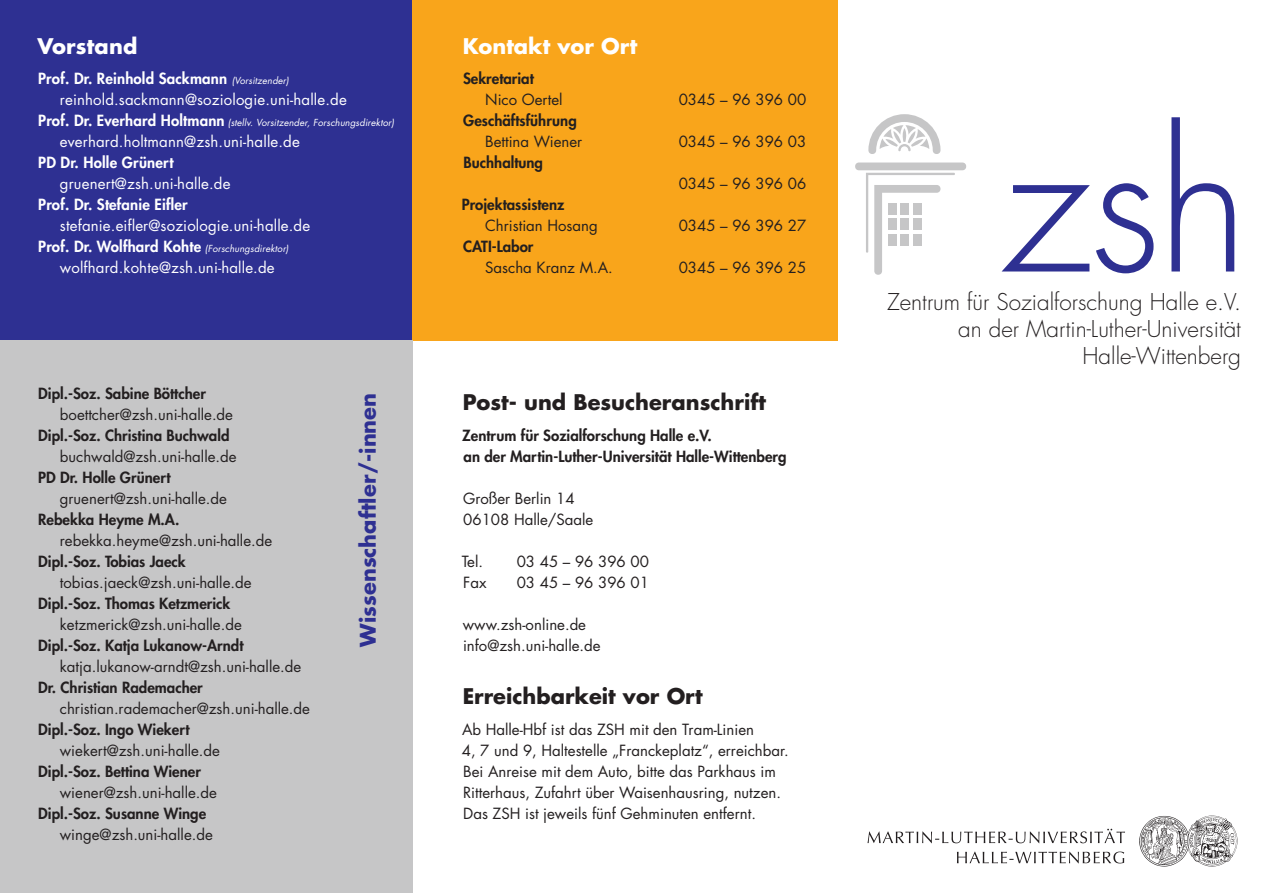
<style>
.page{position:relative;width:1263px;height:893px;background:#fff}
.page>*{position:absolute;margin:0;border:0;box-sizing:border-box;transform-origin:0 0}
.t1{font:300 22.5px/27px "Futura Std";color:#231f20;text-align:right}
.t2{font:700 21px "Futura Std";color:#231f20}
.t3{font:700 21px "Futura Std";color:#2e3092}
.t4{font:700 21px "Futura Std";color:#fff}
.t5{font:15px/21px "Futura Std";color:#231f20}
.t6{font:800 15px/21px "Futura Std";color:#231f20}
.t7{font:15px/21px "Futura Std";letter-spacing:.01em;color:#fff}
.t8{font:800 15px "Futura Std";letter-spacing:.01em;color:#fff}
.t9{font:italic 9.45px "Futura Std";letter-spacing:.01em;color:#fff}
.s1{font-weight:800}
.s2{font-style:italic;font-size:9.45px}
.s3{font-weight:800;font-style:normal;font-size:15px}
.s4{font-weight:400;font-style:italic;font-size:9.45px}
</style>
<div class="page">
<div style="left:0;top:0;width:412px;height:340px;background:#2e3092"></div>
<div style="left:412px;top:0;width:426px;height:340px;background:#f9a51b"></div>
<div style="left:0;top:340px;width:412px;height:553px;background:#c6c6c7"></div>
<svg style="left:867px;top:829px;width:258px;height:14px"></svg>
<svg style="left:957px;top:851px;width:167px;height:12px"></svg>
<svg style="left:1139px;top:815px;width:98px;height:52px"></svg>
<svg style="left:1002px;top:185px;width:88px;height:86px"></svg>
<svg style="left:1096px;top:183px;width:57px;height:90px"></svg>
<svg style="left:1171px;top:117px;width:63px;height:154px"></svg>
<svg style="left:868px;top:114px;width:72px;height:40px"></svg>
<svg style="left:855px;top:163px;width:112px;height:112px"></svg>
<h2 class="t4" style="left:37px;top:32px;width:102px">Vorstand</h2>
<p class="t7" style="left:60px;top:68px;width:288px;text-indent:-22px"><span class="s1">Prof. Dr. Reinhold Sackmann</span> <span class="s2">(Vorsitzender) </span>reinhold.sackmann@soziologie.uni-halle.de</p>
<p class="t9" style="left:38px;top:116px;width:357px"><span class="s3">Prof. Dr. Everhard Holtmann</span> (stellv. Vorsitzender, Forschungsdirektor)</p>
<p class="t7" style="left:60px;top:131px;width:241px">everhard.holtmann@zsh.uni-halle.de</p>
<p class="t8" style="left:38px;top:153px;width:137px">PD Dr. Holle Grünert</p>
<p class="t7" style="left:60px;top:173px;width:172px">gruenert@zsh.uni-halle.de</p>
<p class="t8" style="left:38px;top:195px;width:151px">Prof. Dr. Stefanie Eifler</p>
<p class="t7" style="left:60px;top:215px;width:252px">stefanie.eifler@soziologie.uni-halle.de</p>
<p class="t8" style="left:38px;top:237px;width:252px">Prof. Dr. Wolfhard Kohte <span class="s4">(Forschungsdirektor)</span></p>
<p class="t7" style="left:60px;top:257px;width:216px">wolfhard.kohte@zsh.uni-halle.de</p>
<p class="t6" style="left:38px;top:383px;width:169px">Dipl.-Soz. Sabine Böttcher</p>
<p class="t5" style="left:60px;top:404px;width:175px">boettcher@zsh.uni-halle.de</p>
<p class="t6" style="left:38px;top:425px;width:193px">Dipl.-Soz. Christina Buchwald</p>
<p class="t5" style="left:60px;top:446px;width:178px">buchwald@zsh.uni-halle.de</p>
<p class="t6" style="left:38px;top:467px;width:134px">PD Dr. Holle Grünert</p>
<p class="t5" style="left:60px;top:488px;width:169px">gruenert@zsh.uni-halle.de</p>
<p class="t6" style="left:38px;top:509px;width:143px">Rebekka Heyme M.A.</p>
<p class="t5" style="left:60px;top:530px;width:214px">rebekka.heyme@zsh.uni-halle.de</p>
<p class="t6" style="left:38px;top:551px;width:149px">Dipl.-Soz. Tobias Jaeck</p>
<p class="t5" style="left:60px;top:572px;width:193px">tobias.jaeck@zsh.uni-halle.de</p>
<p class="t6" style="left:38px;top:593px;width:194px">Dipl.-Soz. Thomas Ketzmerick</p>
<p class="t5" style="left:60px;top:614px;width:183px">ketzmerick@zsh.uni-halle.de</p>
<p class="t6" style="left:38px;top:635px;width:207px">Dipl.-Soz. Katja Lukanow-Arndt</p>
<p class="t5" style="left:60px;top:656px;width:243px">katja.lukanow-arndt@zsh.uni-halle.de</p>
<p class="t6" style="left:38px;top:677px;width:166px">Dr. Christian Rademacher</p>
<p class="t5" style="left:60px;top:698px;width:252px">christian.rademacher@zsh.uni-halle.de</p>
<p class="t6" style="left:38px;top:719px;width:153px">Dipl.-Soz. Ingo Wiekert</p>
<p class="t5" style="left:60px;top:740px;width:162px">wiekert@zsh.uni-halle.de</p>
<p class="t6" style="left:38px;top:761px;width:164px">Dipl.-Soz. Bettina Wiener</p>
<p class="t5" style="left:60px;top:782px;width:159px">wiener@zsh.uni-halle.de</p>
<p class="t6" style="left:38px;top:803px;width:169px">Dipl.-Soz. Susanne Winge</p>
<p class="t5" style="left:60px;top:824px;width:154px">winge@zsh.uni-halle.de</p>
<h2 class="t3" style="left:354px;top:646px;width:255px;rotate:-90deg">Wissenschaftler/-innen</h2>
<h2 class="t4" style="left:463px;top:32px;width:176px">Kontakt vor Ort</h2>
<p class="t6" style="left:463px;top:68px;width:72px">Sekretariat</p>
<p class="t5" style="left:485px;top:89px;width:79px">Nico Oertel</p>
<p class="t5" style="left:679px;top:89px;width:129px">0345 – 96 396 00</p>
<p class="t6" style="left:463px;top:110px;width:115px">Geschäftsführung</p>
<p class="t5" style="left:485px;top:131px;width:99px">Bettina Wiener</p>
<p class="t5" style="left:679px;top:131px;width:129px">0345 – 96 396 03</p>
<p class="t6" style="left:463px;top:152px;width:81px">Buchhaltung</p>
<p class="t5" style="left:679px;top:173px;width:129px">0345 – 96 396 06</p>
<p class="t6" style="left:462px;top:194px;width:104px">Projektassistenz</p>
<p class="t5" style="left:485px;top:215px;width:114px">Christian Hosang</p>
<p class="t5" style="left:679px;top:215px;width:129px">0345 – 96 396 27</p>
<p class="t6" style="left:463px;top:236px;width:72px">CATI-Labor</p>
<p class="t5" style="left:485px;top:257px;width:129px">Sascha Kranz M.A.</p>
<p class="t5" style="left:679px;top:257px;width:129px">0345 – 96 396 25</p>
<h2 class="t2" style="left:463px;top:388px;width:305px">Post- und Besucheranschrift</h2>
<p class="t6" style="left:462px;top:425px;width:326px">Zentrum für Sozialforschung Halle e.V.<br>an der Martin-Luther-Universität Halle-Wittenberg</p>
<p class="t5" style="left:463px;top:488px;width:132px">Großer Berlin 14<br>06108 Halle/Saale</p>
<p class="t5" style="left:462px;top:551px;width:23px">Tel.</p>
<p class="t5" style="left:517px;top:551px;width:134px">03 45 – 96 396 00</p>
<p class="t5" style="left:463px;top:572px;width:25px">Fax</p>
<p class="t5" style="left:517px;top:572px;width:134px">03 45 – 96 396 01</p>
<p class="t5" style="left:463px;top:614px;width:139px">www.zsh-online.de info@zsh.uni-halle.de</p>
<h2 class="t2" style="left:463px;top:682px;width:242px">Erreichbarkeit vor Ort</h2>
<p class="t5" style="left:462px;top:719px;width:328px">Ab Halle-Hbf ist das ZSH mit den Tram-Linien<br>4, 7 und 9, Haltestelle „Franckeplatz“, erreichbar.<br>Bei Anreise mit dem Auto, bitte das Parkhaus im Ritterhaus, Zufahrt über Waisenhausring, nutzen.<br>Das ZSH ist jeweils fünf Gehminuten entfernt.</p>
<h1 class="t1" style="left:887px;top:289px;width:355px">Zentrum für Sozialforschung Halle e.V. an der Martin-Luther-Universität<br>Halle-Wittenberg</h1>
</div>
